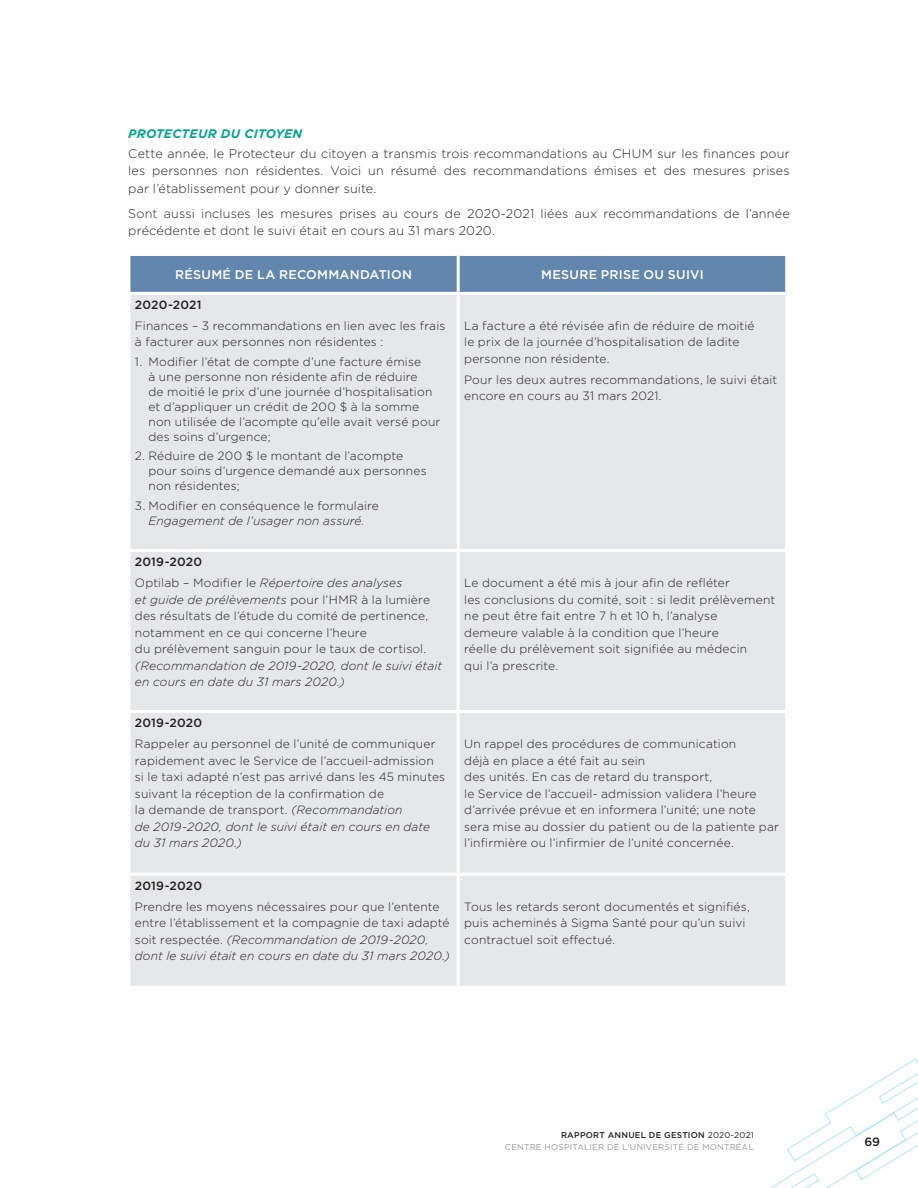
<style>
.page{position:relative;width:918px;height:1188px;background:#fff}
.page>*{position:absolute;margin:0;border:0;box-sizing:border-box;transform-origin:0 0}
.t1{font:300 12.6px/17.2px "Gotham";letter-spacing:.015em;color:#231f20;text-align:justify}
.t2{font:500 12.6px "Gotham";letter-spacing:.02em;color:#fff}
.t3{font:italic 700 12.3px "Gotham";letter-spacing:.02em;color:#00a78e}
.t4{font:300 12px/16.5px "Gotham";letter-spacing:.015em;color:#231f20}
.t5{font:italic 300 12px/21px "Gotham";letter-spacing:.01em;color:#231f20}
.t6{font:500 12px "Gotham";letter-spacing:.015em;color:#231f20}
.t7{font:8.4px/12px "Gotham";letter-spacing:.025em;color:#939598;text-align:right}
.s1{font-weight:500;font-style:normal}
.s2{font-style:normal}
.s3{font-style:italic}
.s4{font-weight:500;color:#231f20}
.s5{color:#231f20}
</style>
<div class="page">
<svg style="left:770px;top:1058px;width:148px;height:130px"></svg>
<div style="left:130px;top:256px;width:655px;height:36px;background:#6386ae"></div>
<div style="left:130px;top:295px;width:655px;height:691px;background:#e6e7e9"></div>
<hr style="left:457px;top:256px;width:3px;height:36px;background:#fff">
<hr style="left:457px;top:713px;width:3px;height:160px;background:#fff">
<hr style="left:127px;top:873px;width:331px;height:3px;background:#fff">
<hr style="left:458px;top:873px;width:330px;height:3px;background:#fff">
<hr style="left:457px;top:876px;width:3px;height:110px;background:#fff">
<hr style="left:457px;top:295px;width:3px;height:254px;background:#fff">
<hr style="left:457px;top:552px;width:3px;height:158px;background:#fff">
<hr style="left:127px;top:549px;width:331px;height:3px;background:#fff">
<hr style="left:458px;top:549px;width:330px;height:3px;background:#fff">
<hr style="left:127px;top:710px;width:331px;height:3px;background:#fff">
<hr style="left:458px;top:710px;width:330px;height:3px;background:#fff">
<p class="t3" style="left:128px;top:126px;width:176px">PROTECTEUR DU CITOYEN</p>
<p class="t1" style="left:128px;top:145px;width:663px">Cette année, le Protecteur du citoyen a transmis trois recommandations au CHUM sur les finances pour les personnes non résidentes. Voici un résumé des recommandations émises et des mesures prises par l’établissement pour y donner suite.</p>
<p class="t1" style="left:128px;top:205px;width:663px">Sont aussi incluses les mesures prises au cours de 2020-2021 liées aux recommandations de l’année précédente et dont le suivi était en cours au 31 mars 2020.</p>
<p class="t2" style="left:175px;top:266px;width:238px">RÉSUMÉ DE LA RECOMMANDATION</p>
<p class="t2" style="left:541px;top:266px;width:164px">MESURE PRISE OU SUIVI</p>
<p class="t6" style="left:135px;top:297px;width:68px">2020-2021</p>
<p class="t4" style="left:135px;top:317px;width:312px">Finances – 3 recommandations en lien avec les frais à facturer aux personnes non résidentes :</p>
<p class="t4" style="left:148px;top:354px;width:293px;line-height:15px;text-indent:-14px">1. Modifier l’état de compte d’une facture émise<br>à une personne non résidente afin de réduire<br>de moitié le prix d’une journée d’hospitalisation et d’appliquer un crédit de 200 $ à la somme non utilisée de l’acompte qu’elle avait versé pour des soins d’urgence;</p>
<p class="t4" style="left:148px;top:448px;width:280px;line-height:15px;text-indent:-14px">2. Réduire de 200 $ le montant de l’acompte pour soins d’urgence demandé aux personnes non résidentes;</p>
<p class="t4" style="left:135px;top:497px;width:246px">3. Modifier en conséquence le formulaire</p>
<p class="t5" style="left:148px;top:510px;width:218px">Engagement de l’usager non assuré.</p>
<p class="t4" style="left:464px;top:317px;width:292px">La facture a été révisée afin de réduire de moitié le prix de la journée d’hospitalisation de ladite personne non résidente.</p>
<p class="t4" style="left:464px;top:371px;width:315px">Pour les deux autres recommandations, le suivi était encore en cours au 31 mars 2021.</p>
<p class="t5" style="left:135px;top:551px;width:269px"><span class="s1">2019-2020<br></span><span class="s2">Optilab – Modifier le</span> Répertoire des analyses</p>
<p class="t4" style="left:135px;top:591px;width:297px"><span class="s3">et guide de prélèvements</span> pour l’HMR à la lumière des résultats de l’étude du comité de pertinence, notamment en ce qui concerne l’heure<br>du prélèvement sanguin pour le taux de cortisol.</p>
<p class="t5" style="left:135px;top:657px;width:309px;line-height:16.5px">(Recommandation de 2019-2020, dont le suivi était en cours en date du 31 mars 2020.)</p>
<p class="t4" style="left:464px;top:574px;width:313px">Le document a été mis à jour afin de refléter<br>les conclusions du comité, soit : si ledit prélèvement ne peut être fait entre 7 h et 10 h, l’analyse<br>demeure valable à la condition que l’heure<br>réelle du prélèvement soit signifiée au médecin<br>qui l’a prescrite.</p>
<p class="t6" style="left:135px;top:715px;width:69px">2019-2020</p>
<p class="t4" style="left:135px;top:735px;width:312px">Rappeler au personnel de l’unité de communiquer rapidement avec le Service de l’accueil-admission si le taxi adapté n’est pas arrivé dans les 45 minutes suivant la réception de la confirmation de<br>la demande de transport. <span class="s3">(Recommandation<br>de 2019-2020, dont le suivi était en cours en date du 31 mars 2020.)</span></p>
<p class="t4" style="left:464px;top:735px;width:316px">Un rappel des procédures de communication<br>déjà en place a été fait au sein<br>des unités. En cas de retard du transport,<br>le Service de l’accueil- admission validera l’heure d’arrivée prévue et en informera l’unité; une note sera mise au dossier du patient ou de la patiente par l’infirmière ou l’infirmier de l’unité concernée.</p>
<p class="t6" style="left:135px;top:878px;width:69px">2019-2020</p>
<p class="t4" style="left:135px;top:898px;width:317px">Prendre les moyens nécessaires pour que l’entente entre l’établissement et la compagnie de taxi adapté soit respectée. <span class="s3">(Recommandation de 2019-2020, dont le suivi était en cours en date du 31 mars 2020.)</span></p>
<p class="t4" style="left:464px;top:898px;width:287px">Tous les retards seront documentés et signifiés, puis acheminés à Sigma Santé pour qu’un suivi contractuel soit effectué.</p>
<p class="t7" style="left:505px;top:1129px;width:250px"><span class="s4">RAPPORT ANNUEL DE GESTION</span> <span class="s5">2020-2021<br></span>CENTRE HOSPITALIER DE L’UNIVERSITÉ DE MONTRÉAL</p>
<p class="t6" style="left:865px;top:1134px;width:17px">69</p>
</div>
